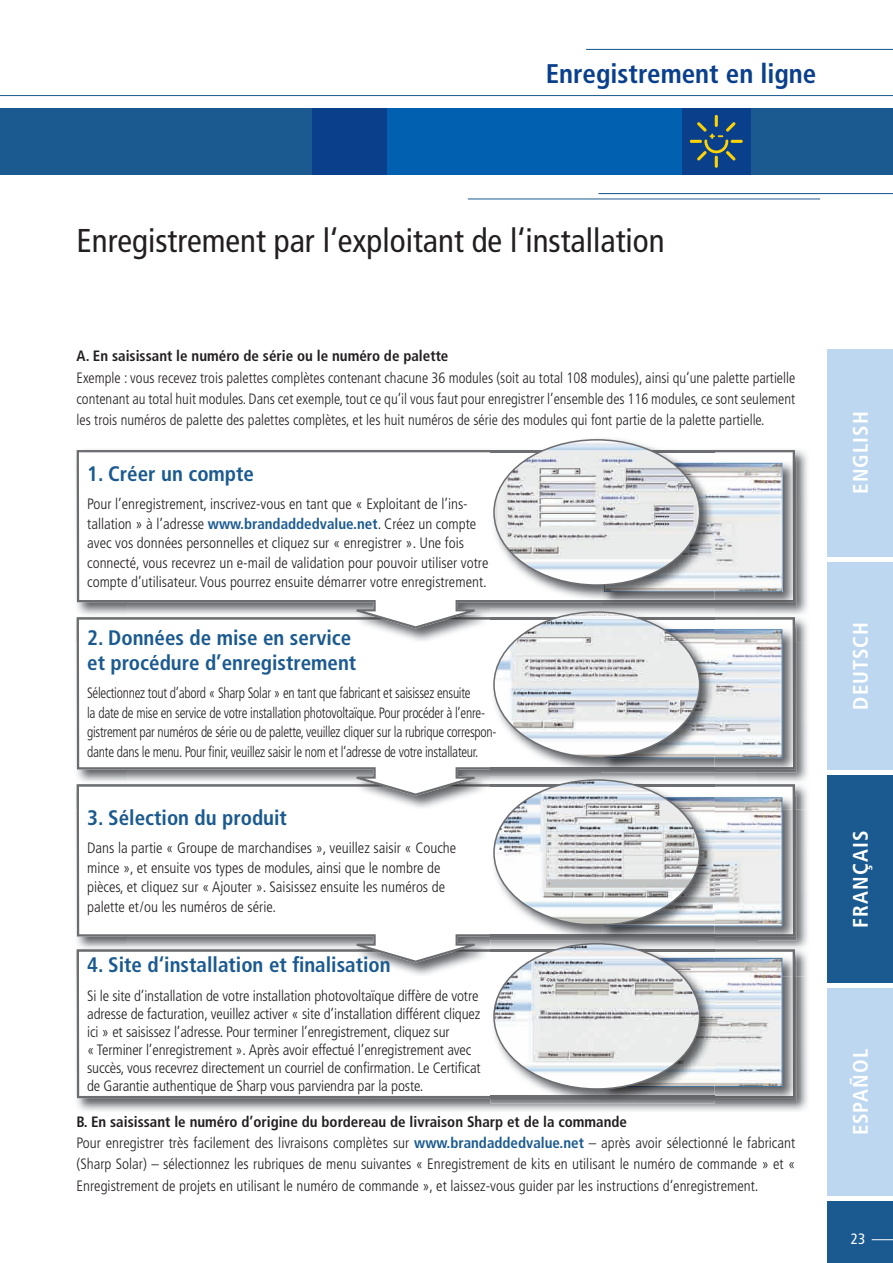
<style>
.page{position:relative;width:893px;height:1263px;background:#fff}
.page>*{position:absolute;margin:0;border:0;box-sizing:border-box;transform-origin:0 0}
.t1{font:condensed 33px "Frutiger";color:#231f20}
.t2{font:700 condensed 27px "Frutiger";color:#0a3f8c}
.t3{font:700 condensed 21px/25.2px "Frutiger";color:#1b5a90}
.t4{font:700 condensed 21px "Frutiger";letter-spacing:.05em;color:#fff}
.t5{font:300 condensed 15px/19.5px "Frutiger";color:#231f20}
.t6{font:300 condensed 15px/19.5px "Frutiger";letter-spacing:-.02em;color:#231f20;scale:.9 1}
.t7{font:700 condensed 15px "Frutiger";color:#231f20}
.t8{font:condensed 15px "Frutiger";color:#fff}
.s1{font-weight:700;color:#1b5a90}
.s2{font-weight:700}
</style>
<div class="page">
<div style="left:0;top:108px;width:389px;height:67px;background:#0a3f8c"></div>
<div style="left:387px;top:108px;width:329px;height:67px;background:#0161b0"></div>
<div style="left:740px;top:108px;width:153px;height:67px;background:#1b5a90"></div>
<div style="left:0;top:108px;width:311px;height:67px;background:#1b5a90"></div>
<img style="left:76px;top:976px;width:732px;height:135px">
<svg style="left:77px;top:976px;width:413px;height:122px"></svg>
<img style="left:76px;top:496px;width:1px;height:442px">
<img style="left:795px;top:496px;width:13px;height:450px">
<svg style="left:77px;top:809px;width:718px;height:154px"></svg>
<svg style="left:77px;top:642px;width:718px;height:154px"></svg>
<img style="left:715px;top:449px;width:92px;height:47px">
<svg style="left:77px;top:450px;width:718px;height:179px"></svg>
<img style="left:714px;top:976px;width:82px;height:125px">
<img style="left:714px;top:955px;width:79px;height:21px">
<img style="left:714px;top:976px;width:81px;height:122px">
<svg style="left:795px;top:955px;width:1px;height:21px"></svg>
<img style="left:793px;top:955px;width:2px;height:21px">
<svg style="left:714px;top:958px;width:68px;height:129px"></svg>
<img style="left:714px;top:795px;width:79px;height:14px">
<img style="left:714px;top:809px;width:81px;height:127px">
<svg style="left:793px;top:795px;width:3px;height:14px"></svg>
<svg style="left:714px;top:797px;width:68px;height:129px"></svg>
<img style="left:490px;top:936px;width:224px;height:40px">
<img style="left:490px;top:809px;width:111px;height:127px">
<img style="left:490px;top:776px;width:224px;height:33px">
<img style="left:601px;top:795px;width:113px;height:141px">
<img style="left:609px;top:797px;width:105px;height:129px">
<img style="left:494px;top:780px;width:206px;height:144px">
<img style="left:490px;top:1098px;width:224px;height:5px">
<img style="left:490px;top:976px;width:111px;height:122px">
<img style="left:601px;top:955px;width:113px;height:146px">
<img style="left:700px;top:958px;width:14px;height:129px">
<img style="left:601px;top:940px;width:113px;height:1px">
<img style="left:494px;top:944px;width:206px;height:145px">
<img style="left:714px;top:627px;width:79px;height:15px">
<img style="left:714px;top:642px;width:81px;height:127px">
<svg style="left:793px;top:627px;width:3px;height:15px"></svg>
<svg style="left:714px;top:629px;width:68px;height:129px"></svg>
<img style="left:490px;top:769px;width:224px;height:3px">
<img style="left:490px;top:642px;width:111px;height:127px">
<img style="left:490px;top:608px;width:224px;height:34px">
<img style="left:601px;top:627px;width:113px;height:142px">
<img style="left:609px;top:629px;width:105px;height:129px">
<img style="left:494px;top:612px;width:206px;height:145px">
<img style="left:601px;top:460px;width:195px;height:146px">
<img style="left:601px;top:460px;width:194px;height:142px">
<svg style="left:714px;top:463px;width:68px;height:129px"></svg>
<img style="left:490px;top:439px;width:224px;height:161px">
<img style="left:601px;top:460px;width:113px;height:140px">
<img style="left:604px;top:463px;width:110px;height:129px">
<img style="left:495px;top:440px;width:205px;height:145px">
<hr style="left:0;top:95px;width:893px;height:1px;background:#1b5a90">
<div style="left:682px;top:108px;width:68px;height:67px;background:#0a3f8c"></div>
<svg style="left:690px;top:115px;width:53px;height:53px"></svg>
<hr style="left:586px;top:49px;width:307px;height:1px;background:#1b5a90">
<hr style="left:468px;top:199px;width:352px;height:1px;background:#1b5a90">
<hr style="left:598px;top:193px;width:295px;height:1px;background:#1b5a90">
<div style="left:827px;top:1201px;width:66px;height:62px;background:#1b5a90"></div>
<svg style="left:872px;top:1239px;width:21px;height:1px"></svg>
<div style="left:827px;top:562px;width:66px;height:208px;background:#bcd7ef"></div>
<div style="left:827px;top:775px;width:66px;height:208px;background:#1b5a90"></div>
<div style="left:827px;top:988px;width:66px;height:208px;background:#bcd7ef"></div>
<div style="left:827px;top:349px;width:66px;height:207px;background:#bcd7ef"></div>
<h2 class="t2" style="left:546px;top:58px;width:272px">Enregistrement en ligne</h2>
<h1 class="t1" style="left:77px;top:222px;width:590px">Enregistrement par l‘exploitant de l‘installation</h1>
<p class="t7" style="left:77px;top:347px;width:373px">a. En saisissant le numéro de série ou le numéro de palette</p>
<p class="t5" style="left:77px;top:367px;width:720px;line-height:21.3px;text-align:justify">Exemple : vous recevez trois palettes complètes contenant chacune 36 modules (soit au total 108 modules), ainsi qu‘une palette partielle contenant au total huit modules. Dans cet exemple, tout ce qu’il vous faut pour enregistrer l’ensemble des 116 modules, ce sont seulement les trois numéros de palette des palettes complètes, et les huit numéros de série des modules qui font partie de la palette partielle.</p>
<h3 class="t3" style="left:87px;top:461px;width:168px">1. Créer un compte</h3>
<p class="t5" style="left:87px;top:495px;width:403px">Pour l’enregistrement, inscrivez-vous en tant que « Exploitant de l’ins&shy;tallation » à l’adresse <span class="s1">www.brandaddedvalue.net</span>. Créez un compte avec vos données personnelles et cliquez sur « enregistrer ». Une fois connecté, vous recevrez un e-mail de validation pour pouvoir utiliser votre compte d’utilisateur. Vous pourrez ensuite démarrer votre enregistrement.</p>
<h3 class="t3" style="left:87px;top:625px;width:271px">2. Données de mise en service et procédure d’enregistrement</h3>
<p class="t6" style="left:87px;top:684px;width:456px">Sélectionnez tout d’abord « Sharp Solar » en tant que fabricant et saisissez ensuite<br>la date de mise en service de votre installation photovoltaïque. Pour procéder à l’enre&shy;gistrement par numéros de série ou de palette, veuillez cliquer sur la rubrique correspon&shy;dante dans le menu. Pour finir, veuillez saisir le nom et l‘adresse de votre installateur.</p>
<h3 class="t3" style="left:87px;top:805px;width:201px">3. Sélection du produit</h3>
<p class="t5" style="left:87px;top:838px;width:371px">Dans la partie « Groupe de marchandises », veuillez saisir « Couche mince », et ensuite vos types de modules, ainsi que le nombre de pièces, et cliquez sur « Ajouter ». Saisissez ensuite les numéros de palette et / ou les numéros de série.</p>
<h3 class="t3" style="left:87px;top:952px;width:305px">4. Site d‘installation et finalisation</h3>
<p class="t5" style="left:87px;top:986px;width:395px;line-height:18px">Si le site d’installation de votre installation photovoltaïque diffère de votre adresse de facturation, veuillez activer « site d’installation différent cliquez ici » et saisissez l’adresse. Pour terminer l’enregistrement, cliquez sur<br>« Terminer l’enregistrement ». Après avoir effectué l’enregistrement avec succès, vous recevrez directement un courriel de confirmation. Le Certificat de Garantie authentique de Sharp vous parviendra par la poste.</p>
<p class="t5" style="left:77px;top:1111px;width:720px;line-height:21.3px"><span class="s2">B. En saisissant le numéro d’origine du bordereau de livraison Sharp et de la commande<br></span>Pour enregistrer très facilement des livraisons complètes sur <span class="s1">www.brandaddedvalue.net</span> – après avoir sélectionné le fabricant (Sharp Solar) – sélectionnez les rubriques de menu suivantes « Enregistrement de kits en utilisant le numéro de commande » et « Enregistrement de projets en utilisant le numéro de commande », et laissez-vous guider par les instructions d‘enregistrement.</p>
<h3 class="t4" style="left:848px;top:494px;width:84px;rotate:-90deg">EngliSh</h3>
<h3 class="t4" style="left:848px;top:710px;width:89px;rotate:-90deg">DEUTSCh</h3>
<h3 class="t4" style="left:848px;top:927px;width:99px;rotate:-90deg">FRançaiS</h3>
<h3 class="t4" style="left:848px;top:1135px;width:88px;rotate:-90deg">ESPañol</h3>
<p class="t8" style="left:851px;top:1230px;width:16px">23</p>
</div>
